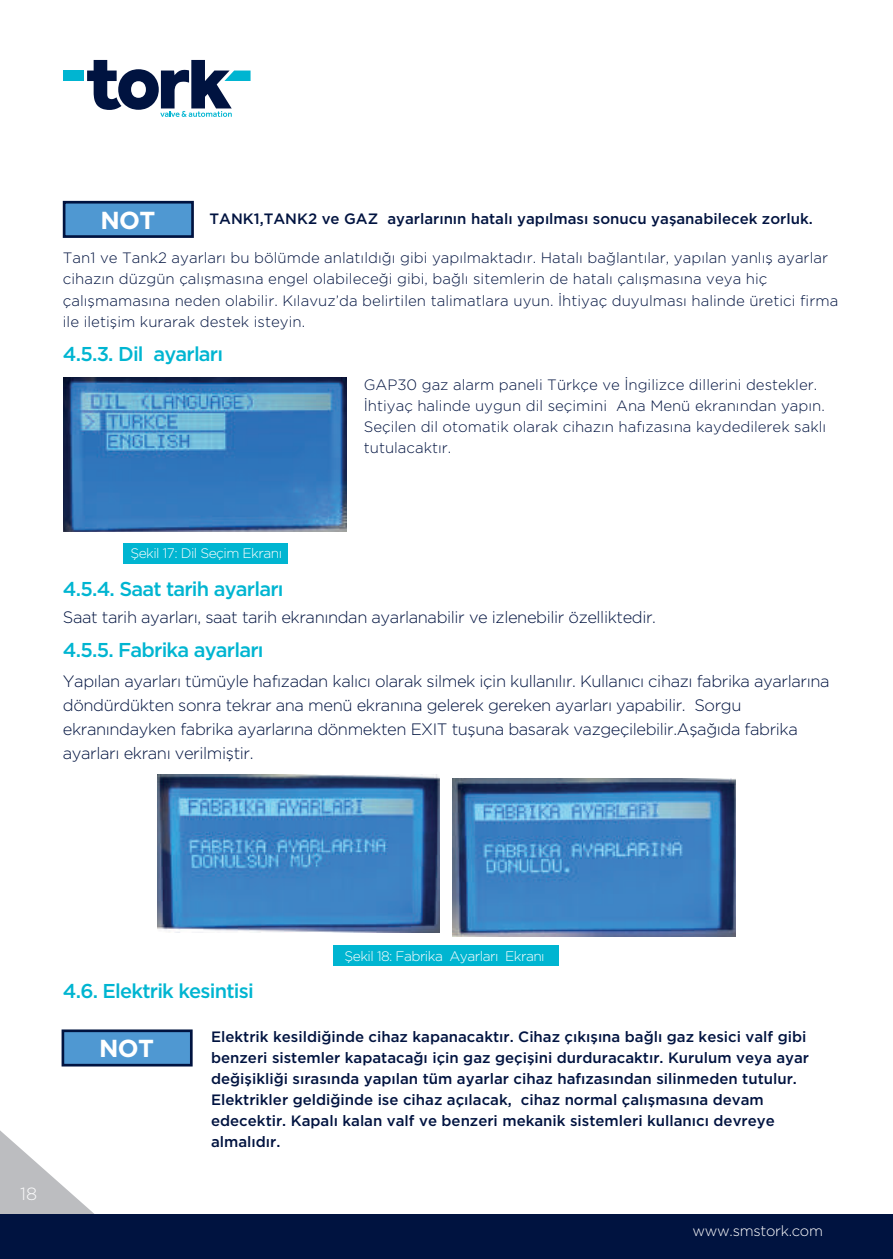
<style>
.page{position:relative;width:893px;height:1259px;background:#fff}
.page>*{position:absolute;margin:0;border:0;box-sizing:border-box;transform-origin:0 0}
.t1{font:700 24.6px "Gotham";letter-spacing:-.025em;color:#fff}
.t2{font:500 20.1px "Gotham HTF";letter-spacing:-.04em;color:#00b5d1}
.t3{font:300 17.7px "Gotham HTF";color:#fbfbfc}
.t4{font:300 16.5px/24px "Gotham HTF";letter-spacing:-.025em;color:#001340}
.t5{font:300 15px/21px "Gotham HTF";color:#001340}
.t6{font:500 15px/21px "Gotham HTF";color:#001340}
.t7{font:300 14.7px "Gotham HTF";letter-spacing:-.02em;color:#fff}
.t8{font:300 13.8px "Gotham HTF";letter-spacing:-.04em;color:#fff}
</style>
<div class="page">
<svg style="left:0;top:1130px;width:94px;height:84px"></svg>
<div style="left:334px;top:945px;width:225px;height:21px;background:#00b5d1"></div>
<div style="left:0;top:1214px;width:893px;height:45px;background:#001340"></div>
<div style="left:63px;top:201px;width:131px;height:37px;background:#4f98d2;border:3px solid #001340"></div>
<div style="left:123px;top:543px;width:164px;height:20px;background:#00b5d1"></div>
<img style="left:64px;top:378px;width:283px;height:154px">
<img style="left:157px;top:775px;width:283px;height:157px">
<img style="left:452px;top:778px;width:284px;height:158px">
<div style="left:62px;top:1029px;width:131px;height:37px;background:#4f98d2;border:3px solid #001340"></div>
<svg style="left:87px;top:60px;width:164px;height:57px"></svg>
<div style="left:63px;top:71px;width:21px;height:10px;background:#00b5d1"></div>
<h1 class="t1" style="left:100px;top:206px;width:57px">NOT</h1>
<p class="t6" style="left:209px;top:208px;width:605px">TANK1,TANK2 ve GAZ ayarlarının hatalı yapılması sonucu yaşanabilecek zorluk.</p>
<p class="t5" style="left:63px;top:247px;width:777px">Tan1 ve Tank2 ayarları bu bölümde anlatıldığı gibi yapılmaktadır. Hatalı bağlantılar, yapılan yanlış ayarlar cihazın düzgün çalışmasına engel olabileceği gibi, bağlı sitemlerin de hatalı çalışmasına veya hiç çalışmamasına neden olabilir. Kılavuz’da belirtilen talimatlara uyun. İhtiyaç duyulması halinde üretici firma ile iletişim kurarak destek isteyin.</p>
<h2 class="t2" style="left:63px;top:343px;width:162px">4.5.3. Dil ayarları</h2>
<p class="t8" style="left:130px;top:546px;width:153px">Şekil 17: Dil Seçim Ekranı</p>
<h2 class="t2" style="left:63px;top:577px;width:222px">4.5.4. Saat tarih ayarları</h2>
<p class="t5" style="left:364px;top:373px;width:464px">GAP30 gaz alarm paneli Türkçe ve İngilizce dillerini destekler.<br>İhtiyaç halinde uygun dil seçimini Ana Menü ekranından yapın.<br>Seçilen dil otomatik olarak cihazın hafızasına kaydedilerek saklı tutulacaktır.</p>
<p class="t4" style="left:63px;top:604px;width:595px">Saat tarih ayarları, saat tarih ekranından ayarlanabilir ve izlenebilir özelliktedir.</p>
<h2 class="t2" style="left:63px;top:638px;width:202px">4.5.5. Fabrika ayarları</h2>
<p class="t4" style="left:63px;top:669px;width:768px">Yapılan ayarları tümüyle hafızadan kalıcı olarak silmek için kullanılır. Kullanıcı cihazı fabrika ayarlarına döndürdükten sonra tekrar ana menü ekranına gelerek gereken ayarları yapabilir. Sorgu ekranındayken fabrika ayarlarına dönmekten EXIT tuşuna basarak vazgeçilebilir.Aşağıda fabrika ayarları ekranı verilmiştir.</p>
<p class="t3" style="left:20px;top:1183px;width:19px">18</p>
<h2 class="t2" style="left:63px;top:979px;width:192px">4.6. Elektrik kesintisi</h2>
<p class="t8" style="left:345px;top:948px;width:202px">Şekil 18: Fabrika Ayarları Ekranı</p>
<h1 class="t1" style="left:99px;top:1034px;width:57px">NOT</h1>
<p class="t6" style="left:211px;top:1025px;width:599px">Elektrik kesildiğinde cihaz kapanacaktır. Cihaz çıkışına bağlı gaz kesici valf gibi benzeri sistemler kapatacağı için gaz geçişini durduracaktır. Kurulum veya ayar değişikliği sırasında yapılan tüm ayarlar cihaz hafızasından silinmeden tutulur.<br>Elektrikler geldiğinde ise cihaz açılacak, cihaz normal çalışmasına devam edecektir. Kapalı kalan valf ve benzeri mekanik sistemleri kullanıcı devreye almalıdır.</p>
<p class="t7" style="left:692px;top:1222px;width:132px">www.smstork.com</p>
</div>
